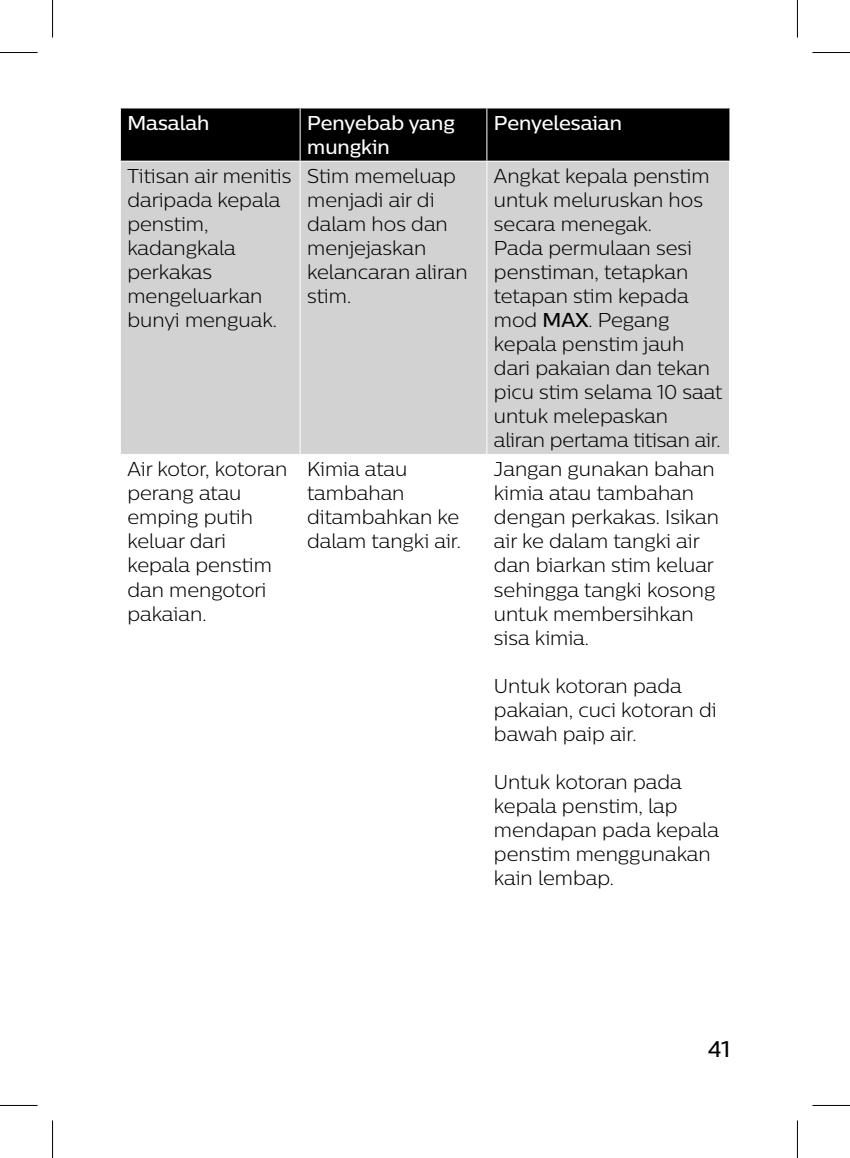
<style>
.page{position:relative;width:850px;height:1158px;background:#fff}
.page>*{position:absolute;margin:0;border:0;box-sizing:border-box;transform-origin:0 0}
.t1{font:500 22.5px "Centrale Sans";color:#000}
.chapter-table-roweve{font:300 20px/24px "Centrale Sans";color:#000}
.TABEL_kopjes{font:500 20px/24px "Centrale Sans";color:#fff}
.s1{font-weight:500}
</style>
<div class="page">
<div style="left:121px;top:108px;width:608px;height:53px;background:#000"></div>
<div style="left:121px;top:162px;width:607px;height:292px;background:#d2d2d2"></div>
<hr style="left:299px;top:108px;width:1px;height:53px;background:#fff">
<hr style="left:486px;top:108px;width:1px;height:53px;background:#fff">
<hr style="left:299px;top:161px;width:1px;height:293px;background:#fff">
<hr style="left:486px;top:161px;width:1px;height:293px;background:#fff">
<hr style="left:0;top:52px;width:38px;height:1px;background:#000">
<hr style="left:812px;top:52px;width:37px;height:1px;background:#000">
<hr style="left:0;top:1104px;width:38px;height:1px;background:#000">
<hr style="left:812px;top:1104px;width:37px;height:1px;background:#000">
<hr style="left:52px;top:0;width:1px;height:38px;background:#000">
<hr style="left:52px;top:1120px;width:1px;height:37px;background:#000">
<hr style="left:796px;top:0;width:1px;height:38px;background:#000">
<hr style="left:796px;top:1120px;width:1px;height:37px;background:#000">
<p class="TABEL_kopjes" style="left:127px;top:111px;width:83px">Masalah</p>
<p class="TABEL_kopjes" style="left:307px;top:111px;width:149px">Penyebab yang mungkin</p>
<p class="TABEL_kopjes" style="left:493px;top:111px;width:129px">Penyelesaian</p>
<p class="chapter-table-roweve" style="left:127px;top:164px;width:165px">Titisan air menitis daripada kepala penstim, kadangkala perkakas mengeluarkan bunyi menguak.</p>
<p class="chapter-table-roweve" style="left:307px;top:164px;width:162px">Stim memeluap menjadi air di dalam hos dan menjejaskan kelancaran aliran stim.</p>
<p class="chapter-table-roweve" style="left:493px;top:164px;width:217px">Angkat kepala penstim untuk meluruskan hos secara menegak.</p>
<p class="chapter-table-roweve" style="left:493px;top:236px;width:230px">Pada permulaan sesi penstiman, tetapkan tetapan stim kepada mod <span class="s1">MAX</span>. Pegang kepala penstim jauh dari pakaian dan tekan picu stim selama 10 saat untuk melepaskan aliran pertama titisan air.</p>
<p class="chapter-table-roweve" style="left:127px;top:457px;width:161px">Air kotor, kotoran perang atau emping putih keluar dari kepala penstim dan mengotori pakaian.</p>
<p class="chapter-table-roweve" style="left:307px;top:457px;width:155px">Kimia atau tambahan ditambahkan ke dalam tangki air.</p>
<p class="chapter-table-roweve" style="left:493px;top:457px;width:226px">Jangan gunakan bahan kimia atau tambahan dengan perkakas. Isikan air ke dalam tangki air dan biarkan stim keluar sehingga tangki kosong untuk membersihkan sisa kimia.</p>
<p class="chapter-table-roweve" style="left:493px;top:673px;width:224px">Untuk kotoran pada pakaian, cuci kotoran di bawah paip air.</p>
<p class="chapter-table-roweve" style="left:493px;top:769px;width:226px">Untuk kotoran pada kepala penstim, lap mendapan pada kepala penstim menggunakan kain lembap.</p>
<p class="t1" style="left:707px;top:1034px;width:23px">41</p>
</div>
